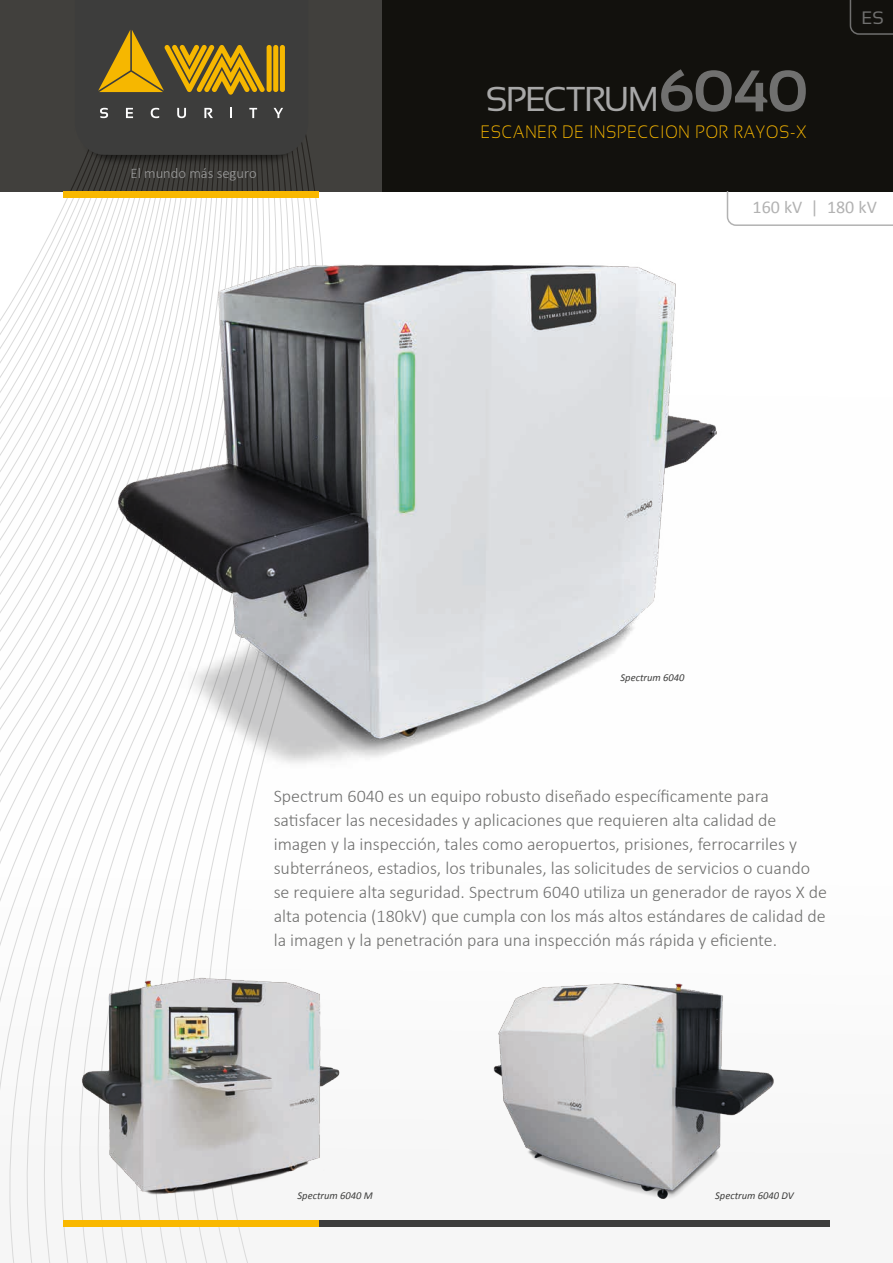
<style>
.page{position:relative;width:893px;height:1263px;background:#fff}
.page>*{position:absolute;margin:0;border:0;box-sizing:border-box;transform-origin:0 0}
.t1{font:34.5px "Sansation";letter-spacing:-.05em;color:#a8a8a8}
.t2{font:300 18px/24px "Calibri";color:#70706f}
.t3{font:300 18px "Sansation";letter-spacing:.06em;color:#f9b800;scale:.85 1}
.t4{font:18px "Calibri";color:#b2b2b2}
.t5{font:18px "Sansation";color:#70706f}
.t6{font:300 14.55px "Calibri";color:#9d9d9d}
.t7{font:italic 10.5px "Calibri";color:#3d3d3c}
.s1{font-weight:700;font-size:58.5px;color:#70706f}
</style>
<div class="page">
<svg style="left:1px;top:191px;width:20px;height:1072px"></svg>
<svg style="left:21px;top:191px;width:19px;height:1072px"></svg>
<svg style="left:40px;top:191px;width:20px;height:1072px"></svg>
<svg style="left:60px;top:191px;width:20px;height:1072px"></svg>
<svg style="left:119px;top:786px;width:139px;height:477px"></svg>
<img style="left:83px;top:191px;width:643px;height:595px">
<img style="left:76px;top:915px;width:264px;height:282px">
<div style="left:383px;top:0;width:510px;height:191px;background:#12110d"></div>
<div style="left:308px;top:0;width:75px;height:191px;background:#41403d"></div>
<div style="left:64px;top:191px;width:255px;height:7px;background:#f9b800"></div>
<div style="left:319px;top:1220px;width:510px;height:7px;background:#3d3d3c"></div>
<div style="left:64px;top:1220px;width:255px;height:7px;background:#f9b800"></div>
<svg style="left:849px;top:0;width:44px;height:35px"></svg>
<svg style="left:726px;top:191px;width:167px;height:35px"></svg>
<svg style="left:0;top:0;width:308px;height:191px"></svg>
<img style="left:493px;top:983px;width:281px;height:217px">
<p class="t6" style="left:131px;top:164px;width:128px">El mundo más seguro</p>
<h1 class="t1" style="left:486px;top:80px;width:324px">SPECTRUM<span class="s1">6040</span></h1>
<p class="t3" style="left:481px;top:122px;width:384px">ESCANER DE INSPECCION POR RAYOS-X</p>
<p class="t5" style="left:862px;top:8px;width:24px">ES</p>
<p class="t4" style="left:753px;top:196px;width:126px">160 kV | 180 kV</p>
<p class="t7" style="left:620px;top:671px;width:66px">Spectrum 6040</p>
<p class="t2" style="left:274px;top:784px;width:555px">Spectrum 6040 es un equipo robusto diseñado específicamente para satisfacer las necesidades y aplicaciones que requieren alta calidad de imagen y la inspección, tales como aeropuertos, prisiones, ferrocarriles y subterráneos, estadios, los tribunales, las solicitudes de servicios o cuando se requiere alta seguridad. Spectrum 6040 utiliza un generador de rayos X de alta potencia (180kV) que cumpla con los más altos estándares de calidad de la imagen y la penetración para una inspección más rápida y eficiente.</p>
<p class="t7" style="left:298px;top:1188px;width:77px">Spectrum 6040 M</p>
<p class="t7" style="left:715px;top:1188px;width:80px">Spectrum 6040 DV</p>
</div>
